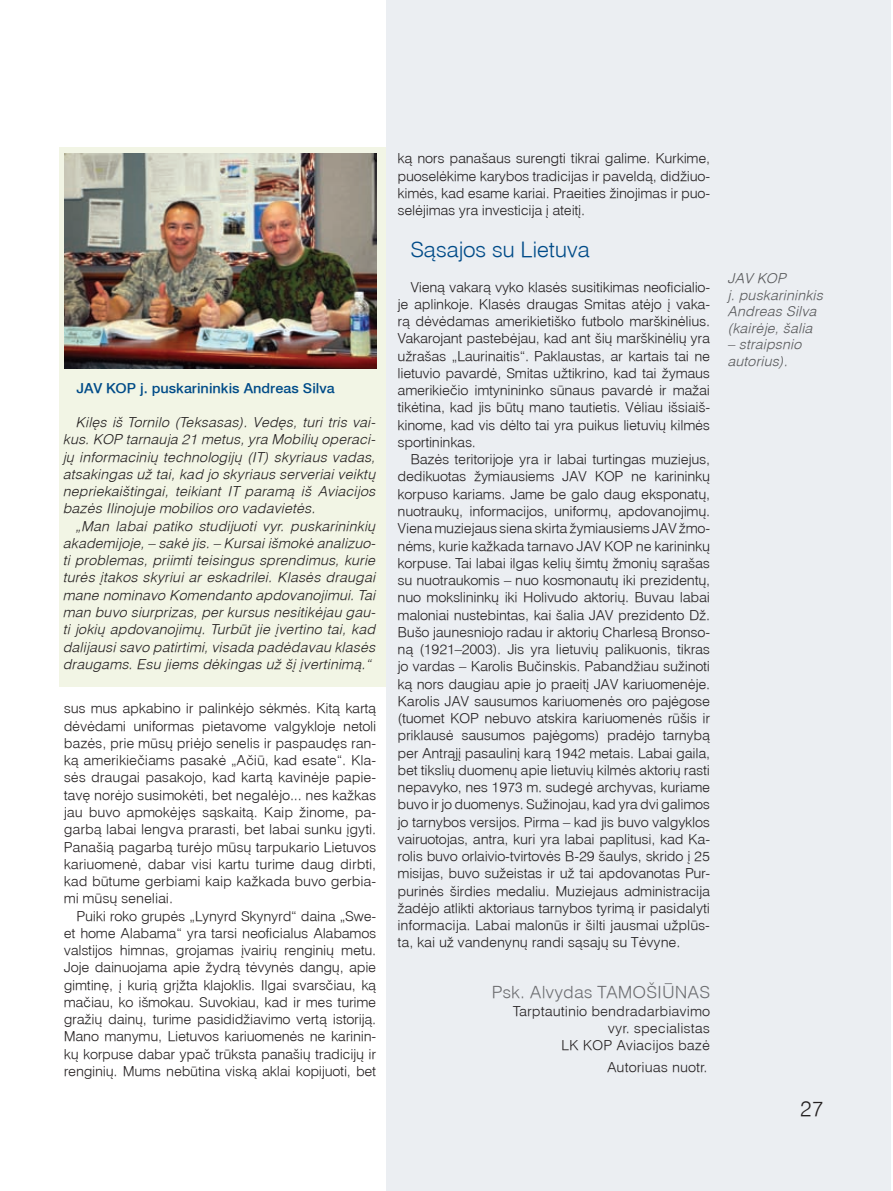
<style>
.page{position:relative;width:893px;height:1191px;background:#fff}
.page>*{position:absolute;margin:0;border:0;box-sizing:border-box;transform-origin:0 0}
.t1{font:300 21px "Helvetica LT";letter-spacing:-.02em;color:#004b88;scale:1.07 1}
.t2{font:300 21px "Helvetica LT";color:#231f20}
.t3{font:300 16.5px "Helvetica LT";color:#6c6d70;scale:1.07 1}
.t4{font:300 13.5px/17.2px "Helvetica LT";letter-spacing:-.01em;color:#231f20;text-align:justify;scale:1.07 1}
.t5{font:italic 300 13.5px/17.2px "Helvetica LT";color:#231f20;text-align:justify;scale:1.07 1}
.t6{font:italic 300 13.5px/16.5px "Helvetica LT";color:#57585a;scale:1.07 1}
.t7{font:500 13.5px "Helvetica LT";color:#004b88;scale:1.07 1}
</style>
<div class="page">
<div style="left:386px;top:0;width:505px;height:1191px;background:#ebeef2"></div>
<div style="left:60px;top:148px;width:326px;height:539px;background:#f2f5e5"></div>
<img style="left:65px;top:153px;width:311px;height:215px">
<p class="t7" style="left:77px;top:379px;width:243px">JAV KOP j. puskarininkis Andreas Silva</p>
<p class="t5" style="left:64px;top:413px;width:294px;text-indent:13px">Kilęs iš Tornilo (Teksasas). Vedęs, turi tris vai&shy;kus. KOP tarnauja 21 metus, yra Mobilių operaci&shy;jų informacinių technologijų (IT) skyriaus vadas, atsakingas už tai, kad jo skyriaus serveriai veiktų nepriekaištingai, teikiant IT paramą iš Aviacijos bazės Ilinojuje mobilios oro vadavietės.</p>
<p class="t5" style="left:64px;top:517px;width:294px;text-indent:13px">„Man labai patiko studijuoti vyr. puskarininkių akademijoje, – sakė jis. – Kursai išmokė analizuo&shy;ti problemas, priimti teisingus sprendimus, kurie turės įtakos skyriui ar eskadrilei. Klasės draugai mane nominavo Komendanto apdovanojimui. Tai man buvo siurprizas, per kursus nesitikėjau gau&shy;ti jokių apdovanojimų. Turbūt jie įvertino tai, kad dalijausi savo patirtimi, visada padėdavau klasės draugams. Esu jiems dėkingas už šį įvertinimą.“</p>
<p class="t4" style="left:64px;top:700px;width:294px">sus mus apkabino ir palinkėjo sėkmės. Kitą kartą dėvėdami uniformas pietavome valgykloje netoli bazės, prie mūsų priėjo senelis ir paspaudęs ran&shy;ką amerikiečiams pasakė „Ačiū, kad esate“. Kla&shy;sės draugai pasakojo, kad kartą kavinėje papie&shy;tavę norėjo susimokėti, bet negalėjo... nes kažkas jau buvo apmokėjęs sąskaitą. Kaip žinome, pa&shy;garbą labai lengva prarasti, bet labai sunku įgyti.<br>Panašią pagarbą turėjo mūsų tarpukario Lietuvos kariuomenė, dabar visi kartu turime daug dirbti, kad būtume gerbiami kaip kažkada buvo gerbia&shy;mi mūsų seneliai.</p>
<p class="t4" style="left:64px;top:907px;width:294px;text-indent:13px">Puiki roko grupės „Lynyrd Skynyrd“ daina „Swe&shy;et home Alabama“ yra tarsi neoficialus Alabamos valstijos himnas, grojamas įvairių renginių metu.<br>Joje dainuojama apie žydrą tėvynės dangų, apie gimtinę, į kurią grįžta klajoklis. Ilgai svarsčiau, ką mačiau, ko išmokau. Suvokiau, kad ir mes turime gražių dainų, turime pasididžiavimo vertą istoriją.<br>Mano manymu, Lietuvos kariuomenės ne karinin&shy;kų korpuse dabar ypač trūksta panašių tradicijų ir renginių. Mums nebūtina viską aklai kopijuoti, bet</p>
<p class="t4" style="left:398px;top:150px;width:294px">ką nors panašaus surengti tikrai galime. Kurkime, puoselėkime karybos tradicijas ir paveldą, didžiuo&shy;kimės, kad esame kariai. Praeities žinojimas ir puo&shy;selėjimas yra investicija į ateitį.</p>
<h1 class="t1" style="left:410px;top:235px;width:169px">Sąsajos su Lietuva</h1>
<p class="t4" style="left:398px;top:278px;width:294px;text-indent:13px">Vieną vakarą vyko klasės susitikimas neoficialio&shy;je aplinkoje. Klasės draugas Smitas atėjo į vaka&shy;rą dėvėdamas amerikietiško futbolo marškinėlius.<br>Vakarojant pastebėjau, kad ant šių marškinėlių yra užrašas „Laurinaitis“. Paklaustas, ar kartais tai ne lietuvio pavardė, Smitas užtikrino, kad tai žymaus amerikiečio imtynininko sūnaus pavardė ir mažai tikėtina, kad jis būtų mano tautietis. Vėliau išsiaiš&shy;kinome, kad vis dėlto tai yra puikus lietuvių kilmės sportininkas.</p>
<p class="t4" style="left:398px;top:451px;width:294px;text-indent:13px">Bazės teritorijoje yra ir labai turtingas muziejus, dedikuotas žymiausiems JAV KOP ne karininkų korpuso kariams. Jame be galo daug eksponatų, nuotraukų, informacijos, uniformų, apdovanojimų.<br>Viena muziejaus siena skirta žymiausiems JAV žmo&shy;nėms, kurie kažkada tarnavo JAV KOP ne karininkų korpuse. Tai labai ilgas kelių šimtų žmonių sąrašas su nuotraukomis – nuo kosmonautų iki prezidentų, nuo mokslininkų iki Holivudo aktorių. Buvau labai maloniai nustebintas, kai šalia JAV prezidento Dž.<br>Bušo jaunesniojo radau ir aktorių Charlesą Bronso&shy;ną (1921–2003). Jis yra lietuvių palikuonis, tikras jo vardas – Karolis Bučinskis. Pabandžiau sužinoti ką nors daugiau apie jo praeitį JAV kariuomenėje.<br>Karolis JAV sausumos kariuomenės oro pajėgose (tuomet KOP nebuvo atskira kariuomenės rūšis ir priklausė sausumos pajėgoms) pradėjo tarnybą per Antrąjį pasaulinį karą 1942 metais. Labai gaila, bet tikslių duomenų apie lietuvių kilmės aktorių rasti nepavyko, nes 1973 m. sudegė archyvas, kuriame buvo ir jo duomenys. Sužinojau, kad yra dvi galimos jo tarnybos versijos. Pirma – kad jis buvo valgyklos vairuotojas, antra, kuri yra labai paplitusi, kad Ka&shy;rolis buvo orlaivio-tvirtovės B-29 šaulys, skrido į 25 misijas, buvo sužeistas ir už tai apdovanotas Pur&shy;purinės širdies medaliu. Muziejaus administracija žadėjo atlikti aktoriaus tarnybos tyrimą ir pasidalyti informacija. Labai malonūs ir šilti jausmai užplūs&shy;ta, kai už vandenynų randi sąsajų su Tėvyne.</p>
<p class="t3" style="left:492px;top:981px;width:206px">Psk. Alvydas TAMOŠIŪNAS</p>
<p class="t4" style="left:513px;top:1002px;width:186px;text-align:right">Tarptautinio bendradarbiavimo vyr. specialistas<br>LK KOP Aviacijos bazė</p>
<p class="t4" style="left:607px;top:1058px;width:96px">Autoriuas nuotr.</p>
<p class="t6" style="left:729px;top:270px;width:91px">JAV KOP<br>j. puskarininkis<br>Andreas Silva (kairėje, šalia</p>
<p class="t6" style="left:729px;top:336px;width:71px">– straipsnio autorius).</p>
<h1 class="t2" style="left:789px;top:1092px;width:36px">2727</h1>
</div>
